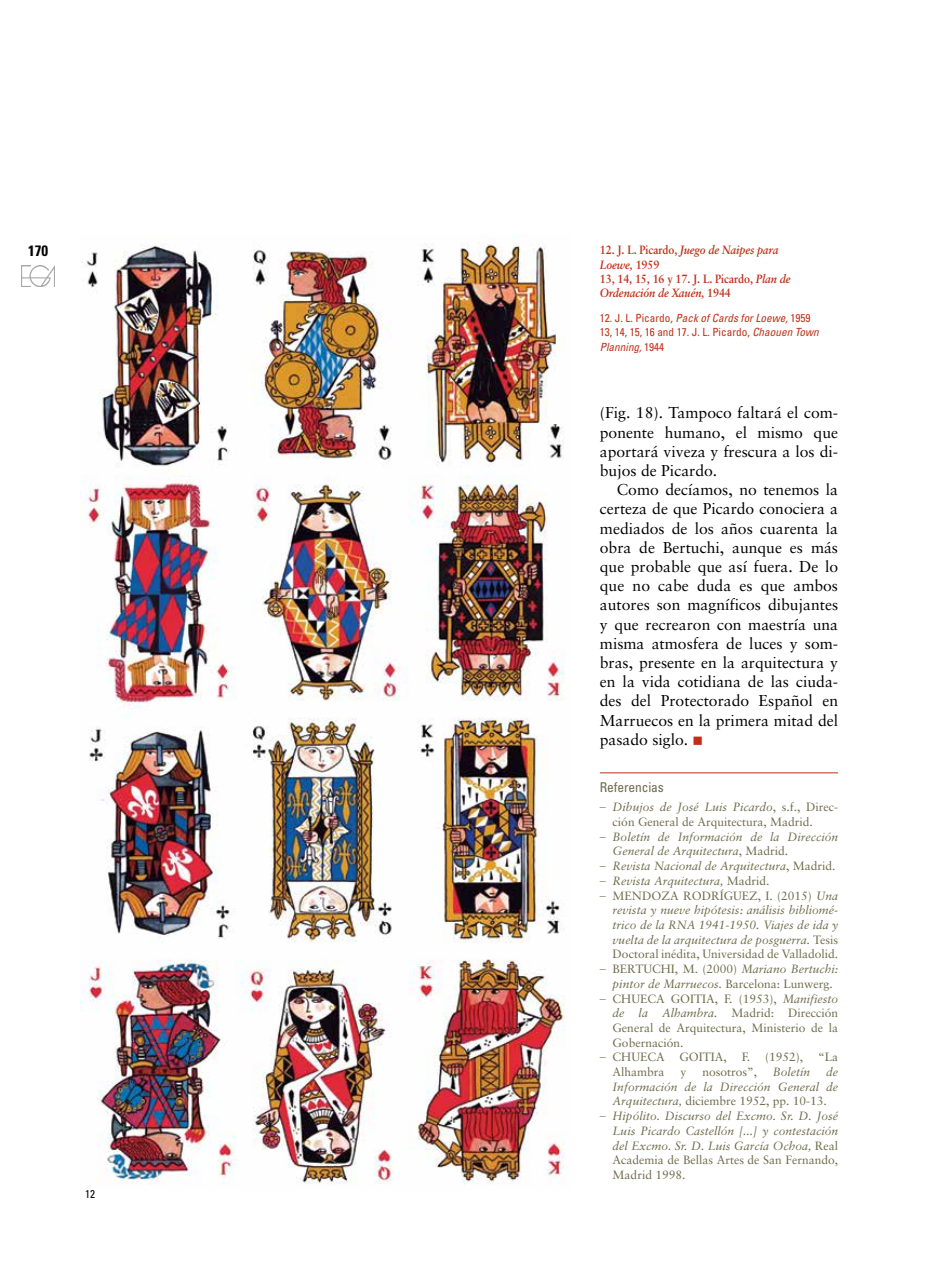
<style>
.page{position:relative;width:936px;height:1276px;background:#fff}
.page>*{position:absolute;margin:0;border:0;box-sizing:border-box;transform-origin:0 0}
.t1{font:15.75px/19.2px "Sabon";color:#000;text-align:justify}
.t2{font:700 condensed 15px "Univers";color:#000}
.t3{font:condensed 13.5px "Univers";letter-spacing:-.01em;color:#6e6b4a}
.t4{font:italic 12px/14.7px "Sabon";color:#6e6b4a;text-align:justify}
.t5{font:12px/14.7px "Sabon";color:#6e6b4a}
.t6{font:700 12px/14.2px "Sabon";letter-spacing:-.01em;color:#c03019;scale:.9 1}
.t7{font:condensed 11.25px/14.2px "Univers";color:#c03019}
.t8{font:condensed 11.25px "Univers";color:#000}
.s1{font-style:italic}
.s2{color:#c03019}
.s3{font-family:"Univers";font-weight:300;font-stretch:condensed}
.s4{font-family:"Univers";font-weight:300;font-style:normal;font-stretch:condensed}
.s5{font-style:normal}
</style>
<div class="page">
<img style="left:22px;top:265px;width:33px;height:21px">
<img style="left:81px;top:234px;width:484px;height:951px">
<hr style="left:600px;top:772px;width:238px;height:1px;background:#c03019">
<p class="t2" style="left:28px;top:242px;width:21px">170</p>
<p class="t6" style="left:600px;top:243px;width:213px">12. J. L. Picardo, <span class="s1">Juego de Naipes para<br>Loewe,</span> 1959<br>13, 14, 15, 16 y 17. J. L. Picardo, <span class="s1">Plan de<br>Ordenación de Xauén,</span> 1944</p>
<p class="t7" style="left:600px;top:311px;width:220px">12. J. L. Picardo, <span class="s1">Pack of Cards for Loewe,</span> 1959<br>13, 14, 15, 16 and 17. J. L. Picardo, <span class="s1">Chaouen Town<br>Planning,</span> 1944</p>
<p class="t8" style="left:85px;top:1187px;width:11px">12</p>
<h1 class="t1" style="left:600px;top:403px;width:240px">(Fig. 18). Tampoco faltará el com&shy;ponente humano, el mismo que aportará viveza y frescura a los di&shy;bujos de Picardo.</h1>
<p class="t1" style="left:600px;top:480px;width:240px;text-indent:17px">Como decíamos, no tenemos la certeza de que Picardo conociera a mediados de los años cuarenta la obra de Bertuchi, aunque es más que probable que así fuera. De lo que no cabe duda es que ambos autores son magníficos dibujantes y que recrearon con maestría una misma atmosfera de luces y som&shy;bras, presente en la arquitectura y en la vida cotidiana de las ciuda&shy;des del Protectorado Español en Marruecos en la primera mitad del pasado siglo. <span class="s2">■</span></p>
<p class="t3" style="left:600px;top:779px;width:65px">Referencias</p>
<p class="t5" style="left:612px;top:799px;width:227px;text-indent:-13px"><span class="s3">–</span> <span class="s1">Dibujos de José Luis Picardo</span>, s.f., Direc&shy;ción General de Arquitectura, Madrid.</p>
<p class="t4" style="left:612px;top:829px;width:227px;text-indent:-13px"><span class="s4">–</span> Boletín de Información de la Dirección<br>General de Arquitectura<span class="s5">, Madrid.</span></p>
<p class="t4" style="left:600px;top:858px;width:237px"><span class="s4">–</span> Revista Nacional de Arquitectura<span class="s5">, Madrid.</span></p>
<p class="t4" style="left:600px;top:873px;width:171px"><span class="s4">–</span> Revista Arquitectura, <span class="s5">Madrid.</span></p>
<p class="t5" style="left:600px;top:888px;width:35px"><span class="s3">–</span> Mendo</p>
<p class="t5" style="left:661px;top:888px;width:41px">za Rodr</p>
<p class="t5" style="left:719px;top:888px;width:14px">ígue</p>
<p class="t4" style="left:612px;top:888px;width:227px;text-indent:136px"><span class="s5">z, I. (2015)</span> Una revista y nueve hipótesis: análisis bibliomé&shy;trico de la RNA 1941-1950. Viajes de ida y vuelta de la arquitectura de posguerra. <span class="s5">Tesis Doctoral inédita, Universidad de Valladolid.</span></p>
<p class="t5" style="left:600px;top:961px;width:29px"><span class="s3">–</span> Bertuchi</p>
<p class="t4" style="left:612px;top:961px;width:227px;text-indent:62px"><span class="s5">, M. (2000)</span> Mariano Bertuchi: pintor de Marruecos. <span class="s5">Barcelona: Lunwerg.</span></p>
<p class="t5" style="left:600px;top:991px;width:31px"><span class="s3">–</span> Chueca</p>
<p class="t5" style="left:670px;top:991px;width:18px">Goitia</p>
<p class="t5" style="left:612px;top:991px;width:227px;text-align:justify;text-indent:102px">, F. (1953), <span class="s1">Manifiesto de la Alhambra.</span> Madrid: Dirección General de Arquitectura, Ministerio de la Gobernación.</p>
<p class="t5" style="left:600px;top:1049px;width:31px"><span class="s3">–</span> Chueca</p>
<p class="t5" style="left:679px;top:1049px;width:18px">Goitia</p>
<p class="t5" style="left:723px;top:1049px;width:116px">, F. (1952), “La</p>
<p class="t5" style="left:612px;top:1064px;width:53px">Alhambra</p>
<p class="t5" style="left:680px;top:1064px;width:7px">y</p>
<p class="t5" style="left:702px;top:1064px;width:56px">nosotros”,</p>
<p class="t4" style="left:772px;top:1064px;width:39px">Boletín</p>
<p class="t4" style="left:612px;top:1064px;width:227px;text-indent:213px">de Información de la Dirección General de Arquitectura, <span class="s5">diciembre 1952, pp. 10-13.</span></p>
<p class="t4" style="left:612px;top:1108px;width:227px;text-indent:-13px"><span class="s4">–</span> Hipólito. Discurso del Excmo. Sr. D. José Luis Picardo Castellón [...] y contestación del Excmo. Sr. D. Luis García Ochoa, <span class="s5">Real Academia de Bellas Artes de San Fernando, Madrid 1998.</span></p>
</div>
